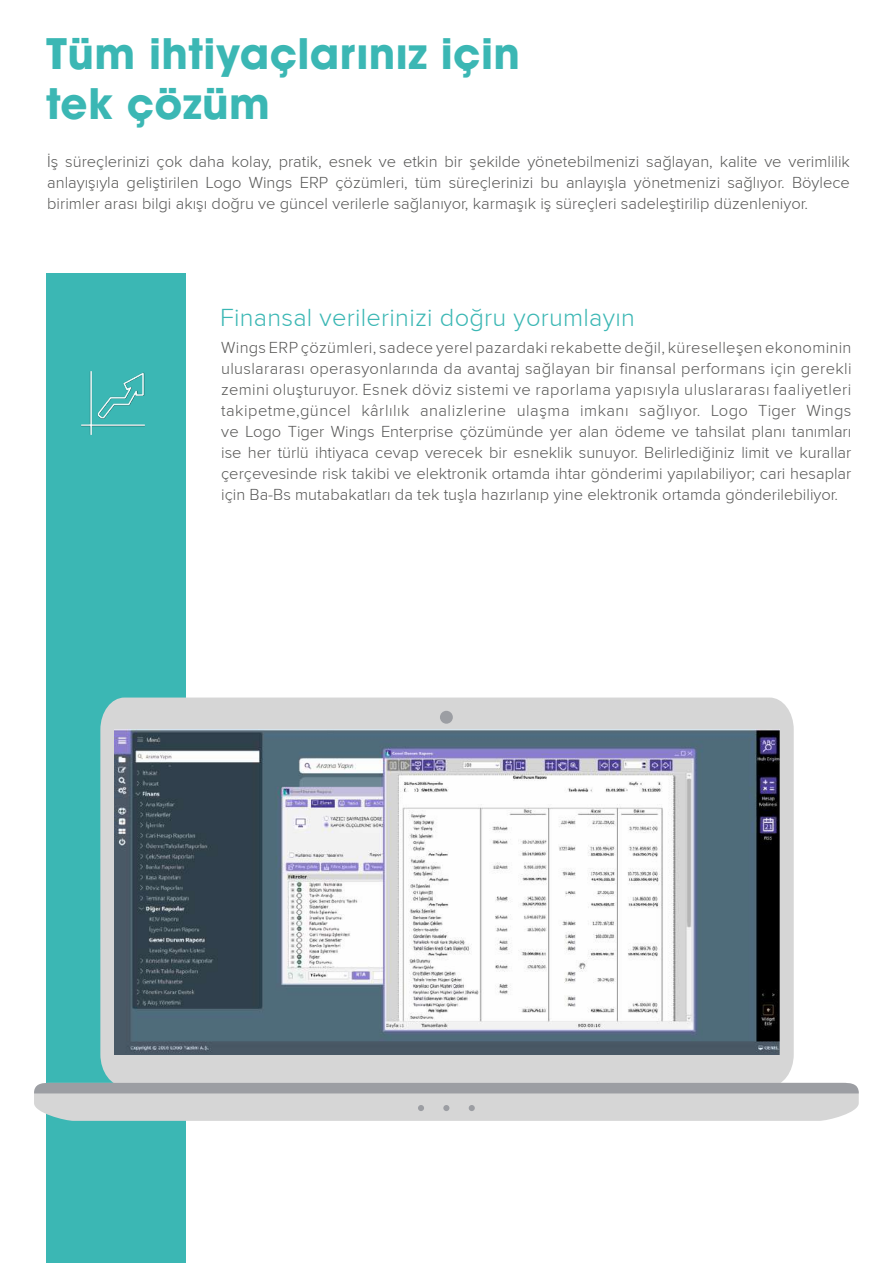
<style>
.page{position:relative;width:893px;height:1263px;background:#fff}
.page>*{position:absolute;margin:0;border:0;box-sizing:border-box;transform-origin:0 0}
.t1{font:42px/50.4px "Bilgetech Custom Avant Garde";letter-spacing:.01em;color:#3bb7b4}
.t2{font:300 25.5px "Proxima Nova";letter-spacing:.01em;color:#3bb7b4}
.t3{font:300 16.5px/21px "Proxima Nova";color:#575756;text-align:justify}
</style>
<div class="page">
<div style="left:46px;top:273px;width:140px;height:990px;background:#3bb7b4"></div>
<img style="left:81px;top:372px;width:63px;height:63px">
<svg style="left:100px;top:697px;width:694px;height:386px;background:#cecfcf"></svg>
<div style="left:440px;top:711px;width:13px;height:13px;background:#9c9ea3;border-radius:50%"></div>
<svg style="left:34px;top:1083px;width:825px;height:38px;background:#c6c7c8"></svg>
<img style="left:115px;top:729px;width:664px;height:325px">
<h1 class="t1" style="left:46px;top:28px;width:475px">Tüm ihtiyaçlarınız için tek çözüm</h1>
<p class="t3" style="left:47px;top:151px;width:804px">İş süreçlerinizi çok daha kolay, pratik, esnek ve etkin bir şekilde yönetebilmenizi sağlayan, kalite ve verimlilik anlayışıyla geliştirilen Logo Wings ERP çözümleri, tüm süreçlerinizi bu anlayışla yönetmenizi sağlıyor. Böylece birimler arası bilgi akışı doğru ve güncel verilerle sağlanıyor, karmaşık iş süreçleri sadeleştirilip düzenleniyor.</p>
<h2 class="t2" style="left:220px;top:304px;width:416px">Finansal verilerinizi doğru yorumlayın</h2>
<p class="t3" style="left:221px;top:337px;width:632px">Wings ERP çözümleri, sadece yerel pazardaki rekabette değil, küreselleşen ekonominin uluslararası operasyonlarında da avantaj sağlayan bir finansal performans için gerekli zemini oluşturuyor. Esnek döviz sistemi ve raporlama yapısıyla uluslararası faaliyetleri takipetme,güncel kârlılık analizlerine ulaşma imkanı sağlıyor. Logo Tiger Wings ve Logo Tiger Wings Enterprise çözümünde yer alan ödeme ve tahsilat planı tanımları ise her türlü ihtiyaca cevap verecek bir esneklik sunuyor. Belirlediğiniz limit ve kurallar çerçevesinde risk takibi ve elektronik ortamda ihtar gönderimi yapılabiliyor; cari hesaplar için Ba-Bs mutabakatları da tek tuşla hazırlanıp yine elektronik ortamda gönderilebiliyor.</p>
</div>
